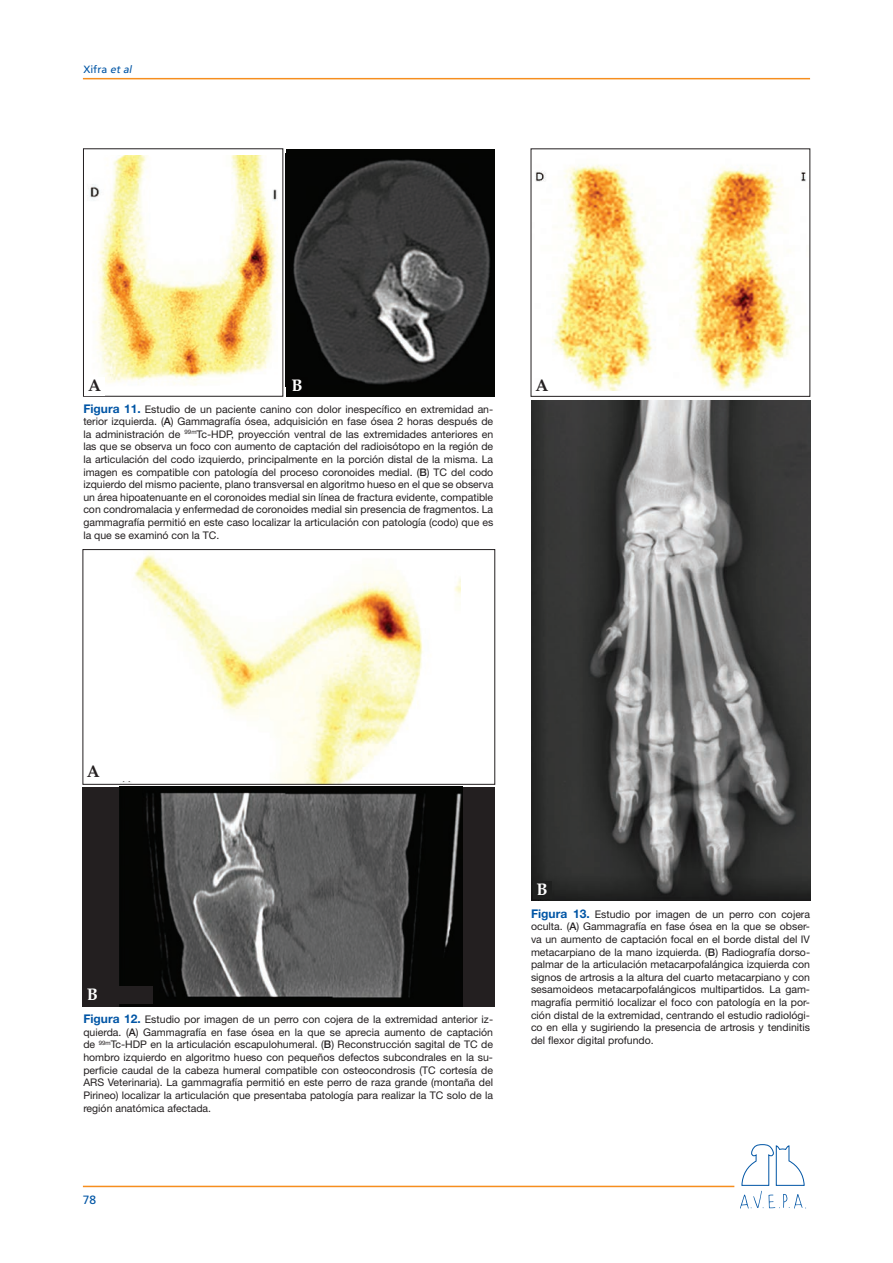
<style>
.page{position:relative;width:893px;height:1263px;background:#fff}
.page>*{position:absolute;margin:0;border:0;box-sizing:border-box;transform-origin:0 0}
.t1{font:700 16.8px "Palatino";color:#231f20}
.t2{font:700 16.8px "Palatino";color:#fff}
.t3{font:12px "Frutiger";color:#0155a5}
.t4{font:10.5px/12.6px "Helvetica Neue LT Std";color:#231f20;text-align:justify}
.t5{font:10.5px "Frutiger";color:#0155a5}
.s1{font-style:italic}
.s2{font-weight:700;font-size:12px;color:#0155a5}
.s3{font-weight:500}
</style>
<div class="page">
<hr style="left:83px;top:1186px;width:651px;height:1px;background:#f68e1e">
<hr style="left:83px;top:78px;width:727px;height:1px;background:#f68e1e">
<svg style="left:740px;top:1144px;width:66px;height:65px"></svg>
<div style="left:286px;top:149px;width:209px;height:247px;background:#040503"></div>
<img style="left:293px;top:159px;width:197px;height:226px">
<div style="left:287px;top:377px;width:21px;height:19px;background:#040403"></div>
<img style="left:88px;top:155px;width:190px;height:231px">
<div style="left:84px;top:377px;width:21px;height:19px;background:#fff"></div>
<img style="left:531px;top:401px;width:279px;height:499px">
<div style="left:533px;top:881px;width:18px;height:18px;background:#1f201f"></div>
<img style="left:535px;top:164px;width:271px;height:227px">
<div style="left:83px;top:787px;width:412px;height:220px;background:#231f20"></div>
<img style="left:120px;top:787px;width:342px;height:220px">
<div style="left:87px;top:986px;width:66px;height:17px;background:#231f20"></div>
<img style="left:122px;top:554px;width:339px;height:228px">
<div style="left:83px;top:549px;width:412px;height:235px;border:1px solid #231f20"></div>
<div style="left:87px;top:764px;width:66px;height:17px;background:#fff"></div>
<p class="t5" style="left:83px;top:64px;width:52px">Xifra <span class="s1">et al</span></p>
<h1 class="t1" style="left:88px;top:371px;width:15px">A</h1>
<h1 class="t2" style="left:292px;top:371px;width:13px">B</h1>
<p class="t4" style="left:83px;top:402px;width:411px"><span class="s2">Figura 11.</span> Estudio de un paciente canino con dolor inespecífico en extremidad an&shy;terior izquierda. (<span class="s3">A</span>) Gammagrafía ósea, adquisición en fase ósea 2 horas después de la administración de <sup>99m</sup>Tc-HDP, proyección ventral de las extremidades anteriores en las que se observa un foco con aumento de captación del radioisótopo en la región de la articulación del codo izquierdo, principalmente en la porción distal de la misma. La imagen es compatible con patología del proceso coronoides medial. (<span class="s3">B</span>) TC del codo izquierdo del mismo paciente, plano transversal en algoritmo hueso en el que se observa un área hipoatenuante en el coronoides medial sin línea de fractura evidente, compatible con condromalacia y enfermedad de coronoides medial sin presencia de fragmentos. La gammagrafía permitió en este caso localizar la articulación con patología (codo) que es la que se examinó con la TC.</p>
<h1 class="t1" style="left:535px;top:371px;width:15px">A</h1>
<h1 class="t1" style="left:87px;top:757px;width:15px">A</h1>
<h1 class="t2" style="left:87px;top:979px;width:13px">B</h1>
<p class="t4" style="left:83px;top:1013px;width:411px"><span class="s2">Figura 12.</span> Estudio por imagen de un perro con cojera de la extremidad anterior iz&shy;quierda. (<span class="s3">A</span>) Gammagrafía en fase ósea en la que se aprecia aumento de captación de <sup>99m</sup>Tc-HDP en la articulación escapulohumeral. (<span class="s3">B</span>) Reconstrucción sagital de TC de hombro izquierdo en algoritmo hueso con pequeños defectos subcondrales en la su&shy;perficie caudal de la cabeza humeral compatible con osteocondrosis (TC cortesía de ARS Veterinaria). La gammagrafía permitió en este perro de raza grande (montaña del Pirineo) localizar la articulación que presentaba patología para realizar la TC solo de la región anatómica afectada.</p>
<p class="t3" style="left:83px;top:1193px;width:15px">78</p>
<h1 class="t2" style="left:536px;top:875px;width:13px">B</h1>
<p class="t4" style="left:531px;top:907px;width:281px"><span class="s2">Figura 13.</span> Estudio por imagen de un perro con cojera oculta. (<span class="s3">A</span>) Gammagrafía en fase ósea en la que se obser&shy;va un aumento de captación focal en el borde distal del IV metacarpiano de la mano izquierda. (<span class="s3">B</span>) Radiografía dorso&shy;palmar de la articulación metacarpofalángica izquierda con signos de artrosis a la altura del cuarto metacarpiano y con sesamoideos metacarpofalángicos multipartidos. La gam&shy;magrafía permitió localizar el foco con patología en la por&shy;ción distal de la extremidad, centrando el estudio radiológi&shy;co en ella y sugiriendo la presencia de artrosis y tendinitis del flexor digital profundo.</p>
</div>
